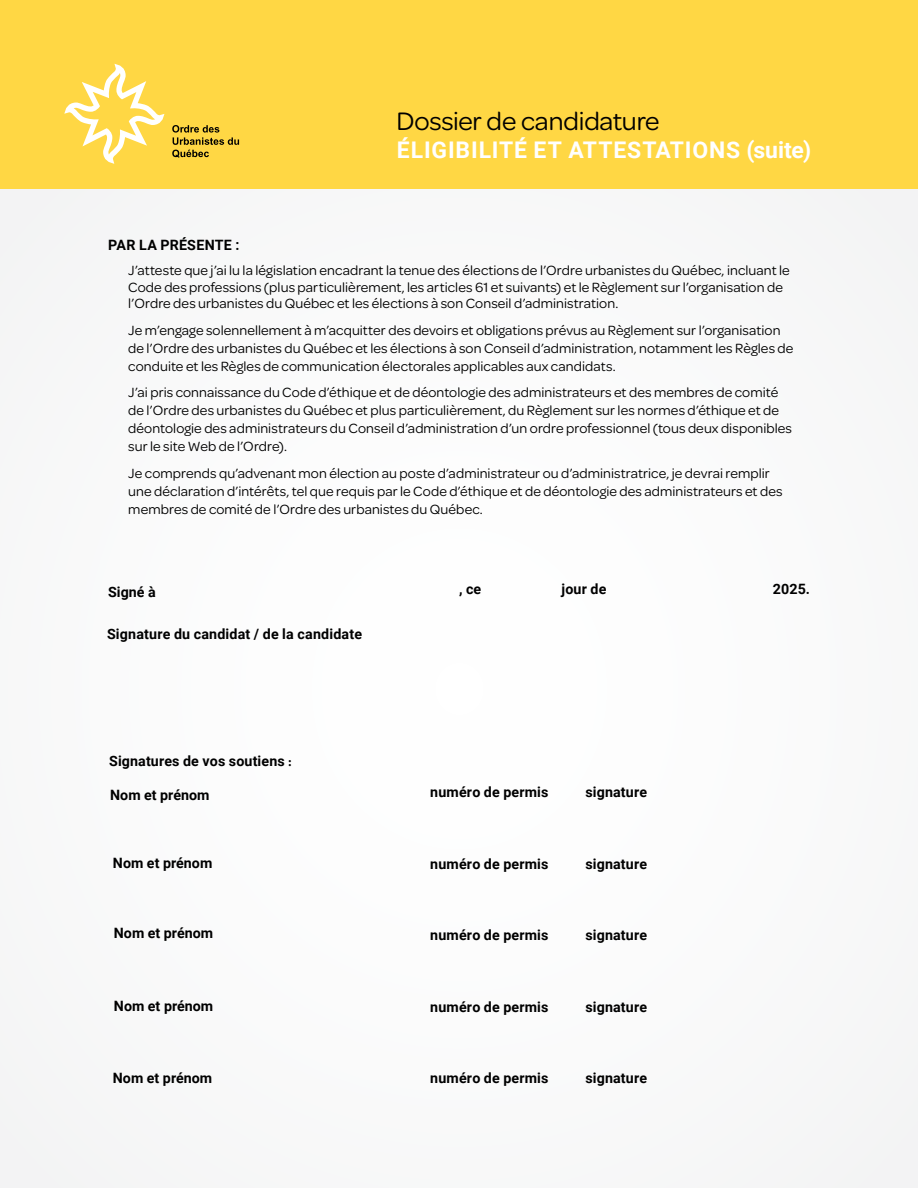
<style>
.page{position:relative;width:918px;height:1188px;background:#fff}
.page>*{position:absolute;margin:0;border:0;box-sizing:border-box;transform-origin:0 0}
.t1{font:27px "Omnes VF";letter-spacing:-.01em;color:#000}
.t2{font:700 22.95px "Roboto";letter-spacing:.035em;color:#fff}
.t3{font:14.25px/18px "Omnes VF";letter-spacing:.005em;color:#000}
.t4{font:700 14.25px "Roboto";letter-spacing:.01em;color:#000}
.s1{font-family:"Minion Pro"}
</style>
<div class="page">
<div style="left:0;top:0;width:918px;height:189px;background:#ffd744"></div>
<svg style="left:64px;top:64px;width:100px;height:100px"></svg>
<svg style="left:172px;top:125px;width:67px;height:33px"></svg>
<div style="left:0;top:189px;width:918px;height:999px;background:#fafafa"></div>
<h1 class="t1" style="left:396px;top:102px;width:265px">Dossier de candidature</h1>
<h2 class="t2" style="left:397px;top:134px;width:416px">ÉLIGIBILITÉ ET ATTESTATIONS (suite)</h2>
<p class="t4" style="left:108px;top:235px;width:133px">PAR LA PRÉSENTE :</p>
<p class="t3" style="left:128px;top:261px;width:663px;line-height:16.5px">J’atteste que j’ai lu la législation encadrant la tenue des élections de l’Ordre urbanistes du Québec, incluant le<br>Code des professions (plus particulièrement, les articles 61 et suivants) et le Règlement sur l’organisation de l’Ordre des urbanistes du Québec et les élections à son Conseil d’administration.</p>
<p class="t3" style="left:128px;top:320px;width:667px">Je m’engage solennellement à m’acquitter des devoirs et obligations prévus au Règlement sur l’organisation de l’Ordre des urbanistes du Québec et les élections à son Conseil d’administration, notamment les Règles de conduite et les Règles de communication électorales applicables aux candidats.</p>
<p class="t3" style="left:128px;top:383px;width:665px">J’ai pris connaissance du Code d’éthique et de déontologie des administrateurs et des membres de comité de l’Ordre des urbanistes du Québec et plus particulièrement, du Règlement sur les normes d’éthique et de déontologie des administrateurs du Conseil d’administration d’un ordre professionnel (tous deux disponibles sur le site Web de l’Ordre).</p>
<p class="t3" style="left:128px;top:463px;width:656px">Je comprends qu’advenant mon élection au poste d’administrateur ou d’administratrice, je devrai remplir une déclaration d’intérêts, tel que requis par le Code d’éthique et de déontologie des administrateurs et des membres de comité de l’Ordre des urbanistes du Québec.</p>
<p class="t4" style="left:108px;top:582px;width:49px">Signé à</p>
<p class="t4" style="left:107px;top:624px;width:257px">Signature du candidat / de la candidate</p>
<p class="t4" style="left:459px;top:579px;width:24px">, ce</p>
<p class="t4" style="left:562px;top:579px;width:46px">jour de</p>
<p class="t4" style="left:773px;top:579px;width:39px">2025.</p>
<p class="t4" style="left:109px;top:751px;width:184px">Signatures de vos soutiens <span class="s1">:</span></p>
<p class="t4" style="left:110px;top:785px;width:101px">Nom et prénom</p>
<p class="t4" style="left:430px;top:782px;width:120px">numéro de permis</p>
<p class="t4" style="left:585px;top:782px;width:63px">signature</p>
<p class="t4" style="left:113px;top:853px;width:101px">Nom et prénom</p>
<p class="t4" style="left:430px;top:854px;width:120px">numéro de permis</p>
<p class="t4" style="left:585px;top:854px;width:63px">signature</p>
<p class="t4" style="left:114px;top:923px;width:101px">Nom et prénom</p>
<p class="t4" style="left:430px;top:925px;width:120px">numéro de permis</p>
<p class="t4" style="left:585px;top:925px;width:63px">signature</p>
<p class="t4" style="left:114px;top:996px;width:101px">Nom et prénom</p>
<p class="t4" style="left:430px;top:996px;width:120px">numéro de permis</p>
<p class="t4" style="left:585px;top:997px;width:63px">signature</p>
<p class="t4" style="left:113px;top:1068px;width:101px">Nom et prénom</p>
<p class="t4" style="left:430px;top:1068px;width:120px">numéro de permis</p>
<p class="t4" style="left:585px;top:1068px;width:63px">signature</p>
</div>
